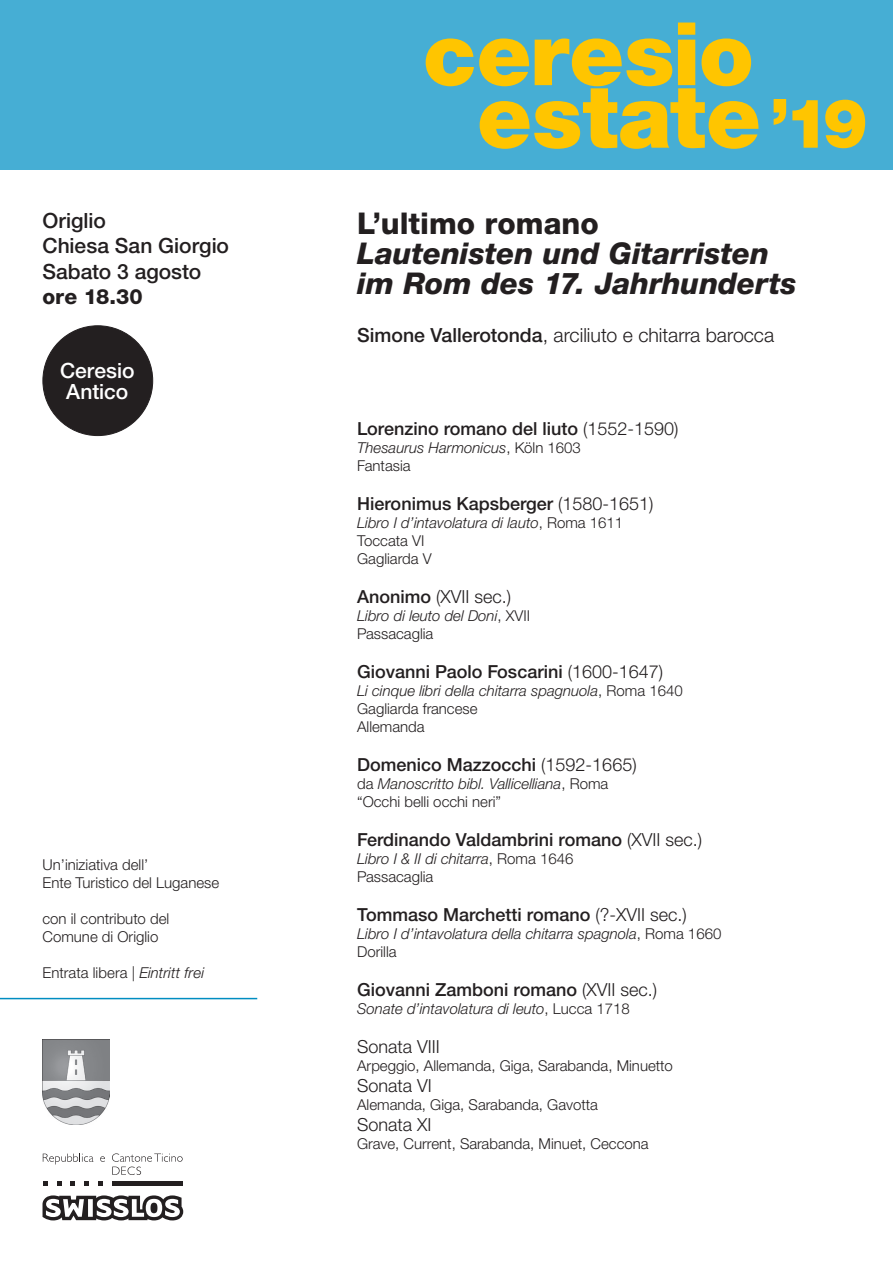
<style>
.page{position:relative;width:893px;height:1263px;background:#fff}
.page>*{position:absolute;margin:0;border:0;box-sizing:border-box;transform-origin:0 0}
.t1{font:900 87.75px "Helvetica Neue LTW1 G";color:#ffc500}
.t2{font:italic 800 30px/30px "Helvetica Neue LTW1 G";letter-spacing:-.005em;color:#231f20}
.t3{font:800 30px "Helvetica Neue LTW1 G";color:#231f20}
.t4{font:500 21px "Helvetica Neue LTW1 G";color:#231f20}
.t5{font:500 21px/21px "Helvetica Neue LTW1 G";color:#fff}
.t6{font:800 21px "Helvetica Neue LTW1 G";color:#231f20}
.t7{font:300 19.5px "Helvetica Neue LTW1 G";color:#231f20}
.t8{font:500 18px "Helvetica Neue LTW1 G";color:#231f20}
.t9{font:300 18px "Helvetica Neue LTW1 G";color:#231f20}
.t10{font:300 15px/18px "Helvetica Neue LTW1 G";color:#231f20}
.t11{font:italic 300 15px "Helvetica Neue LTW1 G";color:#231f20}
.s1{font-style:italic}
.s2{font-size:68.25px}
.s3{font-weight:500}
.s4{font-weight:300}
.s5{font-style:normal}
</style>
<div class="page">
<svg style="left:57px;top:1181px;width:4px;height:4px"></svg>
<svg style="left:70px;top:1181px;width:5px;height:4px"></svg>
<svg style="left:43px;top:1181px;width:4px;height:4px"></svg>
<svg style="left:84px;top:1181px;width:5px;height:4px"></svg>
<svg style="left:98px;top:1181px;width:5px;height:4px"></svg>
<hr style="left:112px;top:1181px;width:70px;height:4px;background:#231f20">
<svg style="left:43px;top:1153px;width:50px;height:11px"></svg>
<svg style="left:100px;top:1156px;width:5px;height:6px"></svg>
<svg style="left:112px;top:1153px;width:71px;height:22px"></svg>
<svg style="left:43px;top:1195px;width:140px;height:25px"></svg>
<img style="left:43px;top:1039px;width:67px;height:85px">
<hr style="left:0;top:998px;width:257px;height:1px;background:#008dc1">
<div style="left:43px;top:326px;width:110px;height:110px;background:#231f20;border-radius:50%"></div>
<div style="left:0;top:0;width:893px;height:170px;background:#46aed4"></div>
<p class="t4" style="left:43px;top:207px;width:65px">Origlio</p>
<p class="t4" style="left:43px;top:233px;width:188px">Chiesa San Giorgio</p>
<p class="t4" style="left:43px;top:258px;width:160px">Sabato 3 agosto</p>
<p class="t6" style="left:43px;top:284px;width:102px">ore 18.30</p>
<p class="t5" style="left:60px;top:360px;width:76px">Ceresio<br>Antico</p>
<p class="t10" style="left:43px;top:856px;width:178px">Un’iniziativa dell’<br>Ente Turistico del Luganese</p>
<p class="t10" style="left:43px;top:910px;width:128px">con il contributo del<br>Comune di Origlio</p>
<p class="t10" style="left:43px;top:964px;width:163px">Entrata libera | <span class="s1">Eintritt frei</span></p>
<h1 class="t1" style="left:423px;top:1px;width:333px">ceresio</h1>
<h1 class="t1" style="left:477px;top:64px;width:393px">estate<span class="s2">’19</span></h1>
<p class="t3" style="left:357px;top:206px;width:243px">L’ultimo romano</p>
<p class="t2" style="left:357px;top:238px;width:441px">Lautenisten und Gitarristen im Rom des 17. Jahrhunderts</p>
<p class="t7" style="left:357px;top:323px;width:418px"><span class="s3">Simone Vallerotonda</span>, arciliuto e chitarra barocca</p>
<p class="t8" style="left:357px;top:418px;width:323px">Lorenzino romano del liuto <span class="s4">(1552-1590)</span></p>
<p class="t11" style="left:357px;top:439px;width:225px">Thesaurus Harmonicus<span class="s5">, Köln 1603</span></p>
<p class="t10" style="left:357px;top:457px;width:55px">Fantasia</p>
<p class="t8" style="left:357px;top:493px;width:298px">Hieronimus Kapsberger <span class="s4">(1580-1651)</span></p>
<p class="t11" style="left:357px;top:514px;width:267px">Libro I d’intavolatura di lauto<span class="s5">, Roma 1611</span></p>
<p class="t10" style="left:357px;top:532px;width:69px">Toccata VI</p>
<p class="t10" style="left:357px;top:550px;width:76px">Gagliarda V</p>
<p class="t9" style="left:357px;top:586px;width:156px"><span class="s3">Anonimo</span> (XVII sec.)</p>
<p class="t11" style="left:357px;top:607px;width:174px">Libro di leuto del Doni<span class="s5">, XVII</span></p>
<p class="t10" style="left:357px;top:625px;width:78px">Passacaglia</p>
<p class="t8" style="left:357px;top:661px;width:307px">Giovanni Paolo Foscarini <span class="s4">(1600-1647)</span></p>
<p class="t11" style="left:357px;top:682px;width:327px">Li cinque libri della chitarra spagnuola<span class="s5">, Roma 1640</span></p>
<p class="t10" style="left:357px;top:700px;width:122px">Gagliarda francese</p>
<p class="t10" style="left:357px;top:718px;width:69px">Allemanda</p>
<p class="t8" style="left:357px;top:754px;width:281px">Domenico Mazzocchi <span class="s4">(1592-1665)</span></p>
<p class="t11" style="left:357px;top:775px;width:253px"><span class="s5">da</span> Manoscritto bibl. Vallicelliana<span class="s5">, Roma</span></p>
<p class="t10" style="left:357px;top:793px;width:145px">“Occhi belli occhi neri”</p>
<p class="t8" style="left:357px;top:829px;width:346px">Ferdinando Valdambrini romano <span class="s4">(XVII sec.)</span></p>
<p class="t11" style="left:357px;top:850px;width:218px">Libro I &amp; II di chitarra<span class="s5">, Roma 1646</span></p>
<p class="t10" style="left:357px;top:868px;width:78px">Passacaglia</p>
<p class="t8" style="left:357px;top:904px;width:331px">Tommaso Marchetti romano <span class="s4">(?-XVII sec.)</span></p>
<p class="t11" style="left:357px;top:925px;width:366px">Libro I d’intavolatura della chitarra spagnola<span class="s5">, Roma 1660</span></p>
<p class="t10" style="left:357px;top:943px;width:41px">Dorilla</p>
<p class="t8" style="left:357px;top:979px;width:301px">Giovanni Zamboni romano <span class="s4">(XVII sec.)</span></p>
<p class="t11" style="left:357px;top:1000px;width:274px">Sonate d’intavolatura di leuto<span class="s5">, Lucca 1718</span></p>
<p class="t9" style="left:357px;top:1036px;width:84px">Sonata VIII</p>
<p class="t10" style="left:357px;top:1057px;width:317px">Arpeggio, Allemanda, Giga, Sarabanda, Minuetto</p>
<p class="t9" style="left:357px;top:1075px;width:76px">Sonata VI</p>
<p class="t10" style="left:357px;top:1096px;width:242px">Alemanda, Giga, Sarabanda, Gavotta</p>
<p class="t9" style="left:357px;top:1114px;width:76px">Sonata XI</p>
<p class="t10" style="left:357px;top:1135px;width:293px">Grave, Current, Sarabanda, Minuet, Ceccona</p>
</div>
